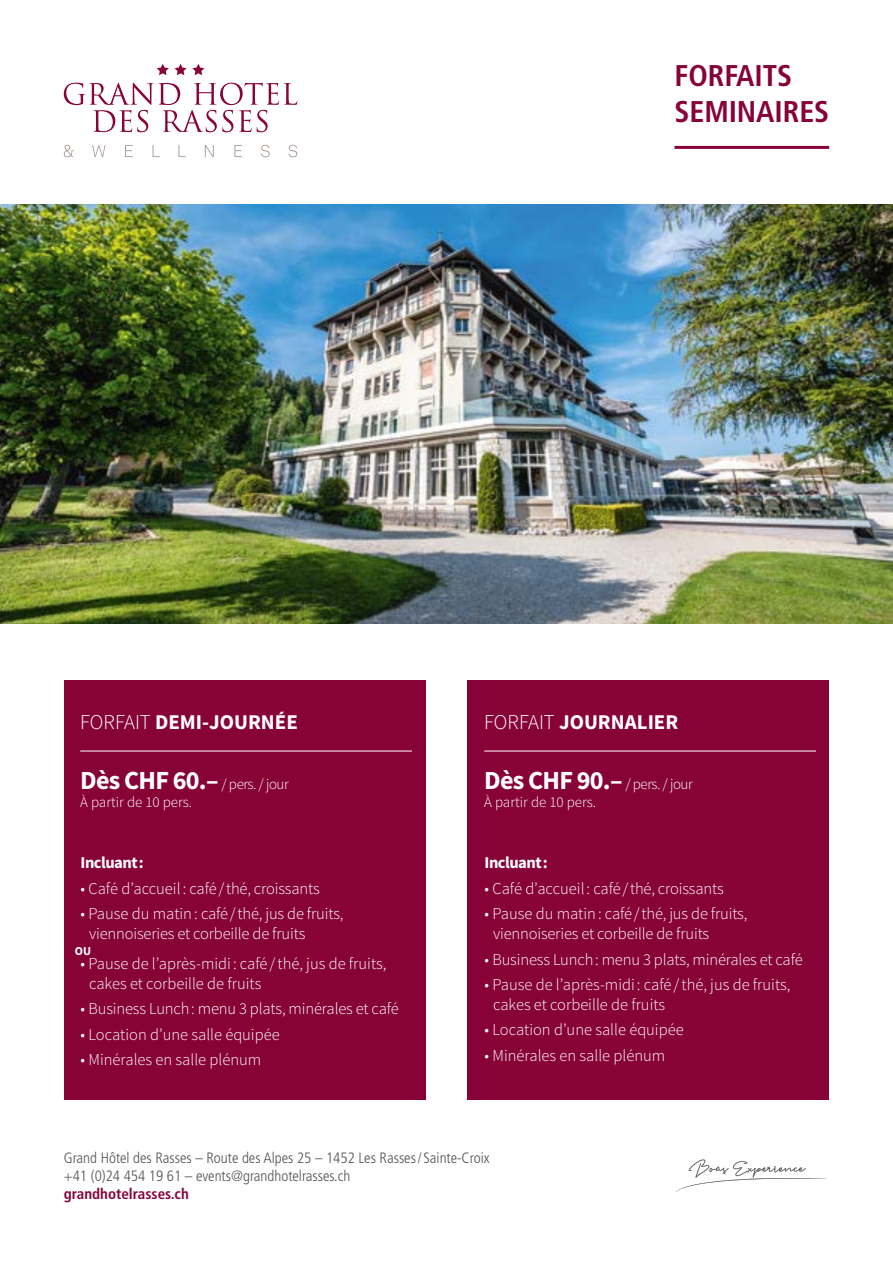
<style>
.page{position:relative;width:893px;height:1263px;background:#fff}
.page>*{position:absolute;margin:0;border:0;box-sizing:border-box;transform-origin:0 0}
.t1{font:700 condensed 30px/36px "Frutiger LT Std";letter-spacing:-.005em;color:#870337}
.t2{font:700 21px "Source Sans Pro";color:#fff}
.t3{font:300 16.5px/19.8px "Source Sans Pro";letter-spacing:-.01em;color:#fff}
.t4{font:700 16.5px "Source Sans Pro";letter-spacing:-.03em;color:#fff}
.t5{font:300 condensed 15px/18px "Frutiger LT Std";color:#555454}
.t6{font:300 15px/18px "Source Sans Pro";letter-spacing:-.005em;color:#fff}
.t7{font:700 condensed 15px "Frutiger LT Std";color:#870337}
.t8{font:700 12.15px "Source Sans Pro";color:#fff}
.s1{font-weight:300}
.s2{font-weight:700;font-size:26.1px}
</style>
<div class="page">
<img style="left:0;top:204px;width:893px;height:419px">
<hr style="left:674px;top:146px;width:155px;height:3px;background:#870337">
<div style="left:64px;top:681px;width:361px;height:419px;background:#870337"></div>
<div style="left:468px;top:681px;width:361px;height:419px;background:#870337"></div>
<hr style="left:80px;top:751px;width:332px;height:1px;background:#fff">
<hr style="left:484px;top:751px;width:332px;height:1px;background:#fff">
<svg style="left:676px;top:1159px;width:150px;height:33px"></svg>
<svg style="left:64px;top:83px;width:233px;height:49px"></svg>
<svg style="left:157px;top:64px;width:12px;height:11px"></svg>
<svg style="left:175px;top:64px;width:29px;height:11px"></svg>
<svg style="left:64px;top:145px;width:10px;height:12px"></svg>
<svg style="left:92px;top:145px;width:14px;height:12px"></svg>
<svg style="left:125px;top:145px;width:8px;height:12px"></svg>
<svg style="left:153px;top:145px;width:7px;height:12px"></svg>
<svg style="left:178px;top:145px;width:8px;height:12px"></svg>
<svg style="left:205px;top:145px;width:9px;height:12px"></svg>
<svg style="left:234px;top:145px;width:8px;height:12px"></svg>
<svg style="left:261px;top:145px;width:9px;height:12px"></svg>
<svg style="left:288px;top:145px;width:9px;height:12px"></svg>
<h1 class="t1" style="left:674px;top:58px;width:156px">FORFAITS<br>SEMINAIRES</h1>
<p class="t2" style="left:80px;top:708px;width:219px"><span class="s1">FORFAIT</span> DEMI-JOURNÉE</p>
<p class="t6" style="left:80px;top:775px;width:210px"><span class="s2">Dès CHF 60.–</span> / pers. / jour<br>À partir de 10 pers.</p>
<p class="t4" style="left:81px;top:852px;width:65px">Incluant:</p>
<p class="t3" style="left:81px;top:878px;width:241px">• Café d’accueil : café/thé, croissants</p>
<p class="t3" style="left:89px;top:904px;width:256px;text-indent:-9px">• Pause du matin: café/thé, jus de fruits, viennoiseries et corbeille de fruits</p>
<p class="t3" style="left:89px;top:954px;width:299px;text-indent:-9px">• Pause de l’après-midi : café /thé, jus de fruits, cakes et corbeille de fruits</p>
<p class="t3" style="left:81px;top:999px;width:320px">• Business Lunch: menu 3 plats, minérales et café</p>
<p class="t3" style="left:81px;top:1025px;width:201px">• Location d’une salle équipée</p>
<p class="t3" style="left:81px;top:1050px;width:182px">• Minérales en salle plénum</p>
<p class="t8" style="left:75px;top:943px;width:18px">OU</p>
<p class="t2" style="left:484px;top:708px;width:196px"><span class="s1">FORFAIT</span> JOURNALIER</p>
<p class="t6" style="left:484px;top:775px;width:210px"><span class="s2">Dès CHF 90.–</span> / pers. / jour<br>À partir de 10 pers.</p>
<p class="t4" style="left:485px;top:852px;width:65px">Incluant:</p>
<p class="t3" style="left:485px;top:878px;width:241px">• Café d’accueil : café/thé, croissants</p>
<p class="t3" style="left:493px;top:904px;width:256px;text-indent:-9px">• Pause du matin: café/thé, jus de fruits, viennoiseries et corbeille de fruits</p>
<p class="t3" style="left:485px;top:949px;width:320px">• Business Lunch: menu 3 plats, minérales et café</p>
<p class="t3" style="left:493px;top:975px;width:299px;text-indent:-9px">• Pause de l’après-midi : café /thé, jus de fruits, cakes et corbeille de fruits</p>
<p class="t3" style="left:485px;top:1020px;width:201px">• Location d’une salle équipée</p>
<p class="t3" style="left:485px;top:1045px;width:182px">• Minérales en salle plénum</p>
<p class="t5" style="left:64px;top:1149px;width:427px">Grand Hôtel des Rasses – Route des Alpes 25 – 1452 Les Rasses/ Sainte-Croix +41 (0)24 454 19 61 – events@grandhotelrasses.ch</p>
<p class="t7" style="left:64px;top:1185px;width:127px">grandhotelrasses.ch</p>
</div>
